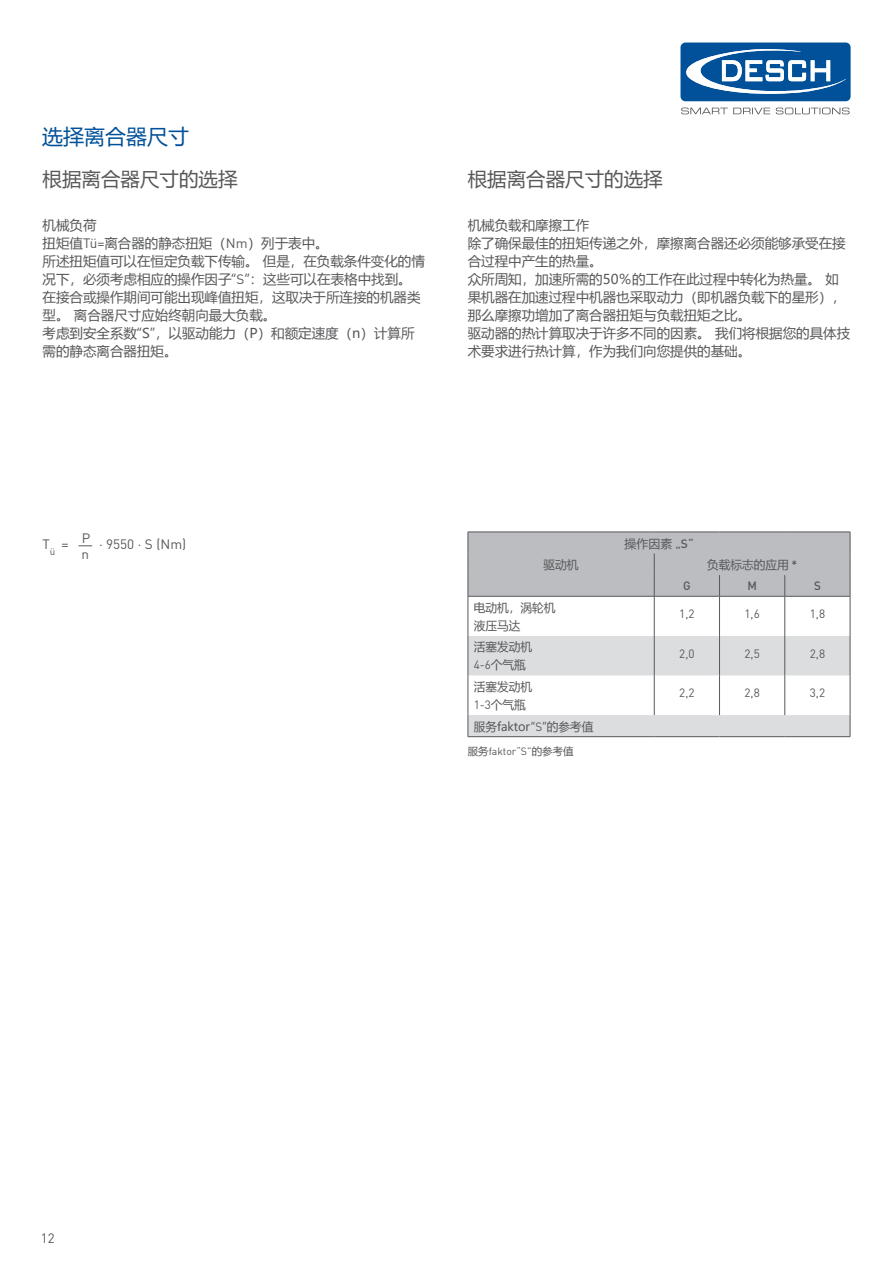
<style>
.page{position:relative;width:893px;height:1263px;background:#fff}
.page>*{position:absolute;margin:0;border:0;box-sizing:border-box;transform-origin:0 0}
.t1{font:21px "Microsoft Ya Hei UI";color:#01519a}
.t2{font:19.5px "Microsoft Ya Hei UI";color:#57585a}
.t3{font:13.5px/18px "Microsoft Ya Hei UI";color:#57585a}
.t4{font:13.5px/16.4px "DINOT";color:#57585a}
.t5{font:12px/18px "Microsoft Ya Hei UI";color:#57585a}
.t6{font:12px "DINOT";color:#57585a}
.t7{font:500 12px "DINOT";color:#57585a}
.t8{font:10.5px "DINOT";letter-spacing:-.005em;color:#57585a}
.s1{font-family:"DINOT"}
.s2{font-family:"DINOT";font-weight:500}
.s3{font-family:"Microsoft Ya Hei UI"}
</style>
<div class="page">
<div style="left:680px;top:43px;width:171px;height:58px;background:#01519a;border-radius:5px"></div>
<svg style="left:681px;top:108px;width:169px;height:6px"></svg>
<svg style="left:686px;top:49px;width:160px;height:45px"></svg>
<hr style="left:654px;top:596px;width:1px;height:40px;background:#57585a">
<hr style="left:719px;top:596px;width:1px;height:40px;background:#57585a">
<hr style="left:784px;top:596px;width:1px;height:40px;background:#57585a">
<hr style="left:468px;top:596px;width:186px;height:1px;background:#57585a">
<hr style="left:654px;top:596px;width:65px;height:1px;background:#57585a">
<hr style="left:719px;top:596px;width:66px;height:1px;background:#57585a">
<hr style="left:785px;top:596px;width:65px;height:1px;background:#57585a">
<div style="left:468px;top:532px;width:383px;height:64px;background:#bcbdc0"></div>
<hr style="left:468px;top:596px;width:1px;height:40px;background:#57585a">
<hr style="left:850px;top:596px;width:1px;height:40px;background:#57585a">
<svg style="left:468px;top:636px;width:383px;height:101px"></svg>
<hr style="left:468px;top:736px;width:186px;height:1px;background:#57585a">
<hr style="left:654px;top:736px;width:65px;height:1px;background:#57585a">
<hr style="left:719px;top:736px;width:66px;height:1px;background:#57585a">
<hr style="left:785px;top:736px;width:65px;height:1px;background:#57585a">
<svg style="left:79px;top:545px;width:13px;height:1px"></svg>
<h1 class="t1" style="left:42px;top:123px;width:148px">选择离合器尺寸</h1>
<h2 class="t2" style="left:43px;top:165px;width:196px">根据离合器尺寸的选择</h2>
<p class="t3" style="left:43px;top:216px;width:384px">机械负荷<br>扭矩值<span class="s1">Tü=</span>离合器的静态扭矩（<span class="s1">Nm</span>）列于表中。<br>所述扭矩值可以在恒定负载下传输。 但是，在负载条件变化的情况下，必须考虑相应的操作因子“<span class="s1">S</span>”：这些可以在表格中找到。在接合或操作期间可能出现峰值扭矩，这取决于所连接的机器类型。 离合器尺寸应始终朝向最大负载。<br>考虑到安全系数“S”，以驱动能力（P）和额定速度（n）计算所需的静态离合器扭矩。</p>
<h2 class="t2" style="left:468px;top:165px;width:196px">根据离合器尺寸的选择</h2>
<p class="t3" style="left:468px;top:216px;width:384px">机械负载和摩擦工作<br>除了确保最佳的扭矩传递之外，摩擦离合器还必须能够承受在接合过程中产生的热量。<br>众所周知，加速所需的50％的工作在此过程中转化为热量。 如果机器在加速过程中机器也采取动力（即机器负载下的星形），那么摩擦功增加了离合器扭矩与负载扭矩之比。<br>驱动器的热计算取决于许多不同的因素。 我们将根据您的具体技术要求进行热计算，作为我们向您提供的基础。</p>
<p class="t4" style="left:43px;top:535px;width:28px">T<sub>ü</sub> =</p>
<p class="t4" style="left:81px;top:529px;width:10px">P n</p>
<p class="t4" style="left:99px;top:535px;width:89px">· 9550 · S (Nm)</p>
<p class="t5" style="left:624px;top:534px;width:70px">操作因素 <span class="s2">„S“</span></p>
<p class="t5" style="left:544px;top:555px;width:36px">驱动机</p>
<p class="t5" style="left:707px;top:555px;width:92px">负载标志的应用 <span class="s2">*</span></p>
<p class="t7" style="left:683px;top:577px;width:9px">G</p>
<p class="t7" style="left:747px;top:577px;width:11px">M</p>
<p class="t7" style="left:814px;top:577px;width:8px">S</p>
<p class="t5" style="left:474px;top:598px;width:83px">电动机，涡轮机液压马达</p>
<p class="t6" style="left:679px;top:605px;width:17px">1,2</p>
<p class="t6" style="left:744px;top:605px;width:17px">1,6</p>
<p class="t6" style="left:810px;top:605px;width:17px">1,8</p>
<p class="t5" style="left:474px;top:638px;width:60px">活塞发动机</p>
<p class="t6" style="left:474px;top:656px;width:54px">4-6<span class="s3">个气瓶</span></p>
<p class="t6" style="left:679px;top:644px;width:17px">2,0</p>
<p class="t6" style="left:744px;top:644px;width:17px">2,5</p>
<p class="t6" style="left:810px;top:644px;width:17px">2,8</p>
<p class="t5" style="left:474px;top:677px;width:60px">活塞发动机</p>
<p class="t6" style="left:474px;top:696px;width:54px">1-3<span class="s3">个气瓶</span></p>
<p class="t5" style="left:474px;top:717px;width:121px">服务faktor“<span class="s1">S</span>”的参考值</p>
<p class="t8" style="left:468px;top:743px;width:107px"><span class="s3">服务</span>faktor“S”<span class="s3">的参考值</span></p>
<p class="t6" style="left:679px;top:684px;width:17px">2,2</p>
<p class="t6" style="left:744px;top:684px;width:17px">2,8</p>
<p class="t6" style="left:810px;top:684px;width:17px">3,2</p>
<p class="t4" style="left:41px;top:1229px;width:15px">12</p>
</div>
